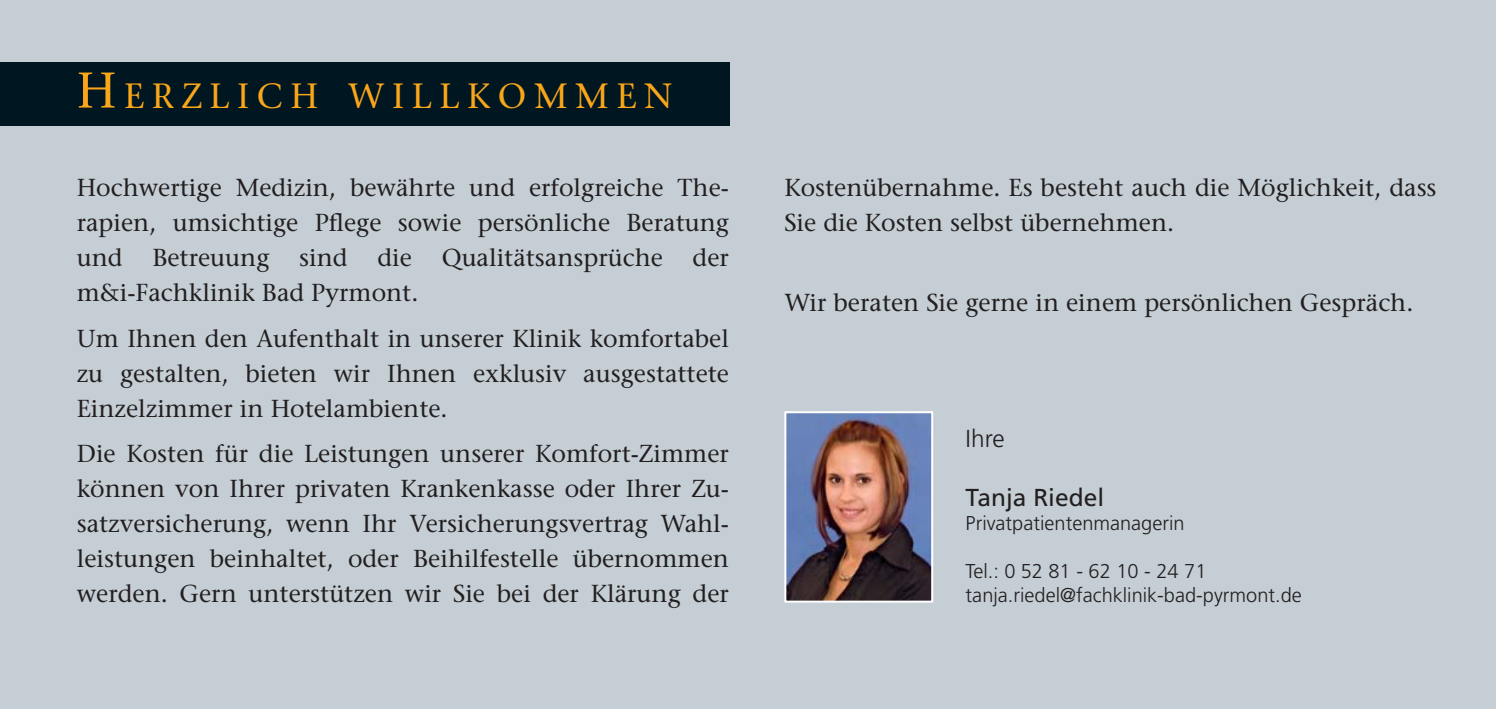
<style>
.page{position:relative;width:1496px;height:709px;background:#fff}
.page>*{position:absolute;margin:0;border:0;box-sizing:border-box;transform-origin:0 0}
.t1{font:35px "Stone Serif";letter-spacing:.215em;color:#faa61a}
.t2{font:24.5px/35px "Stone Serif";color:#231f20;text-align:justify}
.t3{font:24.5px "Frutiger";color:#231f20}
.t4{font:300 24.5px "Frutiger";color:#231f20}
.t5{font:300 20px/24px "Frutiger";color:#231f20}
.s1{font-size:50px}
</style>
<div class="page">
<div style="left:0;top:0;width:1495px;height:709px;background:#c4ced4"></div>
<div style="left:0;top:62px;width:729px;height:63px;background:#001722"></div>
<img style="left:787px;top:414px;width:143px;height:185px">
<div style="left:784px;top:411px;width:149px;height:191px;border:2px solid #fff"></div>
<h1 class="t1" style="left:77px;top:82px;width:596px"><span class="s1">H</span>ERZLICH WILLKOMMEN</h1>
<p class="t2" style="left:77px;top:173px;width:653px">Hochwertige Medizin, bewährte und erfolgreiche The&shy;rapien, umsichtige Pflege sowie persönliche Beratung und Betreuung sind die Qualitätsansprüche der m&amp;i-Fachklinik Bad Pyrmont.</p>
<p class="t2" style="left:77px;top:323px;width:653px">Um Ihnen den Aufenthalt in unserer Klinik komfortabel zu gestalten, bieten wir Ihnen exklusiv ausgestattete Einzelzimmer in Hotelambiente.</p>
<p class="t2" style="left:77px;top:439px;width:653px">Die Kosten für die Leistungen unserer Komfort-Zimmer können von Ihrer privaten Krankenkasse oder Ihrer Zu&shy;satzversicherung, wenn Ihr Versicherungsvertrag Wahl&shy;leistungen beinhaltet, oder Beihilfestelle übernommen werden. Gern unterstützen wir Sie bei der Klärung der</p>
<p class="t2" style="left:784px;top:173px;width:653px">Kostenübernahme. Es besteht auch die Möglichkeit, dass<br>Sie die Kosten selbst übernehmen.</p>
<p class="t2" style="left:784px;top:288px;width:630px">Wir beraten Sie gerne in einem persönlichen Gespräch.</p>
<p class="t4" style="left:965px;top:429px;width:41px">Ihre</p>
<p class="t3" style="left:965px;top:488px;width:140px">Tanja Riedel</p>
<p class="t5" style="left:965px;top:513px;width:220px">Privatpatientenmanagerin</p>
<p class="t5" style="left:965px;top:561px;width:337px">Tel.: 0 52 81 - 62 10 - 24 71 tanja.riedel@fachklinik-bad-pyrmont.de</p>
</div>
